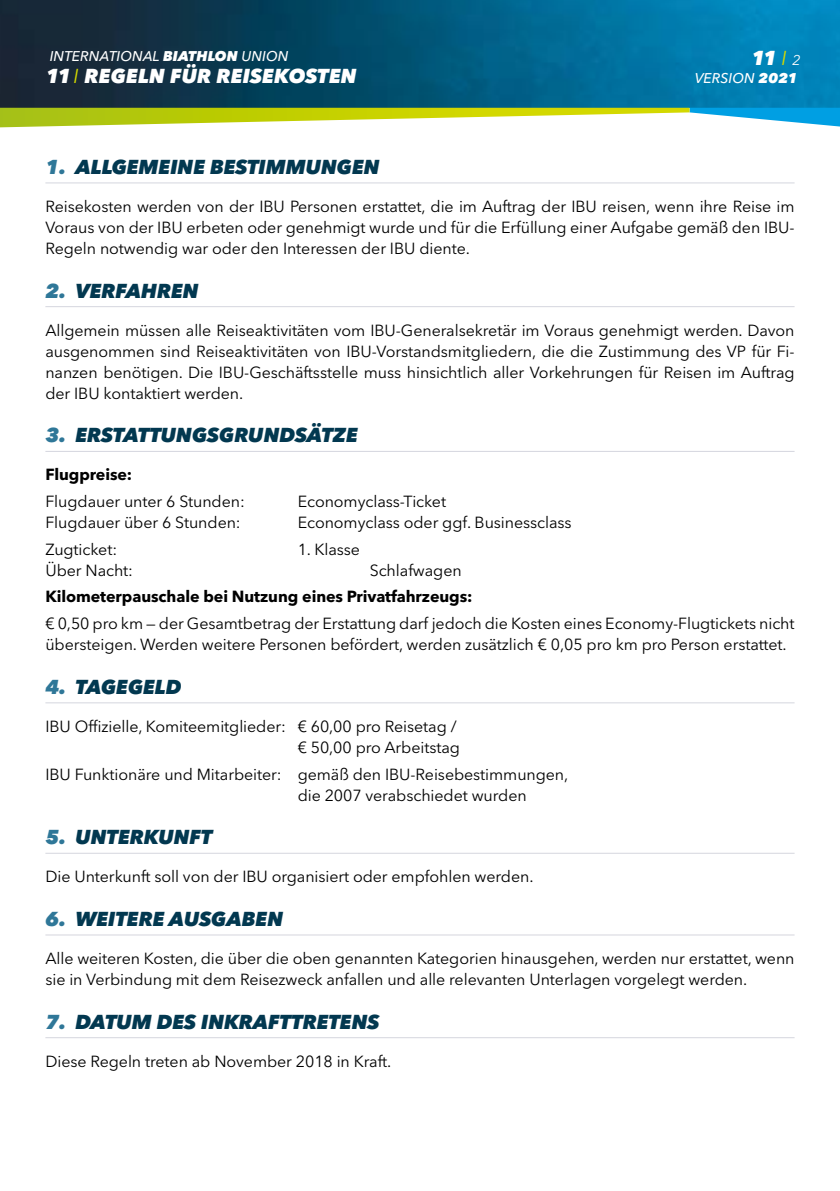
<style>
.page{position:relative;width:840px;height:1191px;background:#fff}
.page>*{position:absolute;margin:0;border:0;box-sizing:border-box;transform-origin:0 0}
.Grundtext{font:italic 800 20px "Avenir Next W1 G";letter-spacing:-.005em;color:#023850}
.t1{font:italic 800 20px "Avenir Next W1 G";letter-spacing:.005em;color:#fff}
.Grundtext-2{font:16px/21px "Avenir Next W1 G";letter-spacing:-.005em;color:#000}
.Grundtext-3{font:700 16px "Avenir Next W1 G";letter-spacing:-.005em;color:#000}
.t2{font:italic 500 14px "Avenir Next W1 G";letter-spacing:.005em;color:#fff}
.s1{font-weight:800}
.s2{font-weight:400;color:#d3d800}
.s3{font-weight:400;font-size:14px}
.s4{color:#2f7798}
</style>
<div class="page">
<img style="left:0;top:0;width:839px;height:108px">
<svg style="left:0;top:108px;width:839px;height:20px"></svg>
<hr style="left:45px;top:182px;width:749px;height:1px;background:#d5d6de">
<hr style="left:45px;top:306px;width:749px;height:1px;background:#d5d6de">
<hr style="left:45px;top:451px;width:749px;height:1px;background:#d5d6de">
<hr style="left:45px;top:702px;width:749px;height:1px;background:#d5d6de">
<hr style="left:45px;top:852px;width:749px;height:1px;background:#d5d6de">
<hr style="left:45px;top:934px;width:749px;height:1px;background:#d5d6de">
<hr style="left:45px;top:1037px;width:749px;height:1px;background:#d5d6de">
<p class="t2" style="left:50px;top:48px;width:240px">INTERNATIONAL <span class="s1">BIATHLON</span> UNION</p>
<p class="t1" style="left:46px;top:64px;width:312px">11<span class="s2">I</span> REGELN FÜR REISEKOSTEN</p>
<p class="t1" style="left:751px;top:46px;width:50px">11 <span class="s2">I</span> <span class="s3">2</span></p>
<p class="t2" style="left:694px;top:70px;width:104px">VERSION <span class="s1">2021</span></p>
<p class="Grundtext" style="left:45px;top:154px;width:335px"><span class="s4">1.</span> ALLGEMEINE BESTIMMUNGEN</p>
<p class="Grundtext-2" style="left:45px;top:196px;width:750px;text-align:justify">Reisekosten werden von der IBU Personen erstattet, die im Auftrag der IBU reisen, wenn ihre Reise im Voraus von der IBU erbeten oder genehmigt wurde und für die Erfüllung einer Aufgabe gemäß den IBU-Regeln notwendig war oder den Interessen der IBU diente.</p>
<p class="Grundtext" style="left:45px;top:278px;width:155px"><span class="s4">2.</span> VERFAHREN</p>
<p class="Grundtext-2" style="left:45px;top:319px;width:750px;text-align:justify">Allgemein müssen alle Reiseaktivitäten vom IBU-Generalsekretär im Voraus genehmigt werden. Davon ausgenommen sind Reiseaktivitäten von IBU-Vorstandsmitgliedern, die die Zustimmung des VP für Fi&shy;nanzen benötigen. Die IBU-Geschäftsstelle muss hinsichtlich aller Vorkehrungen für Reisen im Auftrag der IBU kontaktiert werden.</p>
<p class="Grundtext" style="left:45px;top:423px;width:314px"><span class="s4">3.</span> ERSTATTUNGSGRUNDSÄTZE</p>
<p class="Grundtext-3" style="left:45px;top:465px;width:88px">Flugpreise:</p>
<p class="Grundtext-2" style="left:45px;top:491px;width:201px">Flugdauer unter 6 Stunden:</p>
<p class="Grundtext-2" style="left:297px;top:491px;width:150px">Economyclass-Ticket</p>
<p class="Grundtext-2" style="left:45px;top:512px;width:197px">Flugdauer über 6 Stunden:</p>
<p class="Grundtext-2" style="left:297px;top:512px;width:275px">Economyclass oder ggf. Businessclass</p>
<p class="Grundtext-2" style="left:45px;top:539px;width:73px">Zugticket:</p>
<p class="Grundtext-2" style="left:297px;top:539px;width:64px">1. Klasse</p>
<p class="Grundtext-2" style="left:45px;top:560px;width:89px">Über Nacht:</p>
<p class="Grundtext-2" style="left:369px;top:560px;width:93px">Schlafwagen</p>
<p class="Grundtext-3" style="left:45px;top:587px;width:428px">Kilometerpauschale bei Nutzung eines Privatfahrzeugs:</p>
<p class="Grundtext-2" style="left:45px;top:613px;width:750px">€ 0,50 pro km — der Gesamtbetrag der Erstattung darf jedoch die Kosten eines Economy-Flugtickets nicht übersteigen. Werden weitere Personen befördert, werden zusätzlich € 0,05 pro km pro Person erstattet.</p>
<p class="Grundtext" style="left:45px;top:674px;width:138px"><span class="s4">4.</span> TAGEGELD</p>
<p class="Grundtext-2" style="left:45px;top:716px;width:416px;text-align:right">IBU Offizielle, Komiteemitglieder: € 60,00 pro Reisetag / € 50,00 pro Arbeitstag</p>
<p class="Grundtext-2" style="left:297px;top:763px;width:272px;text-indent:-252px">IBU Funktionäre und Mitarbeiter: gemäß den IBU-Reisebestimmungen, die 2007 verabschiedet wurden</p>
<p class="Grundtext" style="left:45px;top:825px;width:168px"><span class="s4">5.</span> UNTERKUNFT</p>
<p class="Grundtext-2" style="left:45px;top:866px;width:489px">Die Unterkunft soll von der IBU organisiert oder empfohlen werden.</p>
<p class="Grundtext" style="left:45px;top:906px;width:239px"><span class="s4">6.</span> WEITERE AUSGABEN</p>
<p class="Grundtext-2" style="left:45px;top:948px;width:750px">Alle weiteren Kosten, die über die oben genannten Kategorien hinausgehen, werden nur erstattet, wenn sie in Verbindung mit dem Reisezweck anfallen und alle relevanten Unterlagen vorgelegt werden.</p>
<p class="Grundtext" style="left:45px;top:1009px;width:335px"><span class="s4">7.</span> DATUM DES INKRAFTTRETENS</p>
<p class="Grundtext-2" style="left:45px;top:1050px;width:347px">Diese Regeln treten ab November 2018 in Kraft.</p>
</div>
